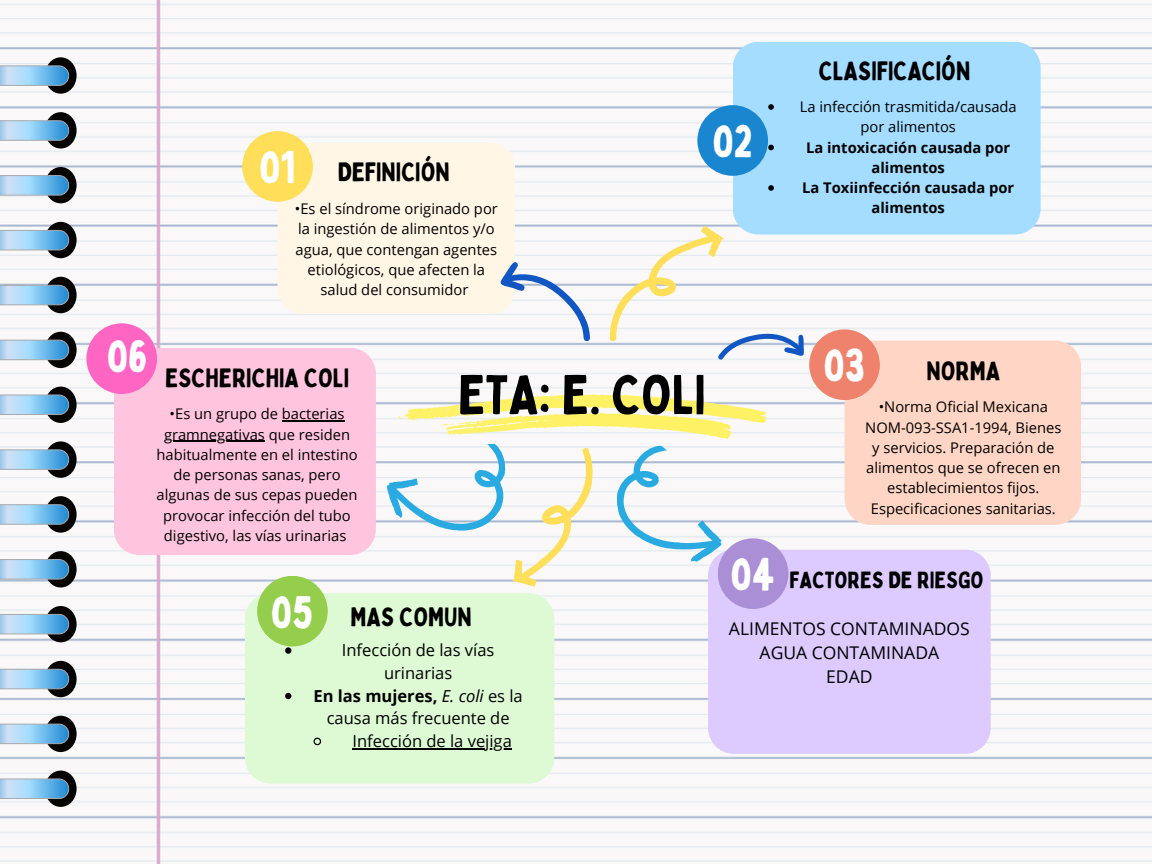
<style>
.page{position:relative;width:1152px;height:864px;background:#fff}
.page>*{position:absolute;margin:0;border:0;box-sizing:border-box;transform-origin:0 0}
.t1{font:54.6px "Bobby Jones";color:#000}
.t2{font:45.3px "Bobby Jones";color:#fff}
.t3{font:26.1px "Bobby Jones";color:#000}
.t4{font:23.1px "Bobby Jones";color:#000}
.t5{font:17.55px "Open Sans";color:#000}
.t6{font:16.5px/22.6px "Open Sans";color:#000;text-align:center}
.t7{font:14.7px/20.2px "Open Sans";color:#000;text-align:center}
.t8{font:700 14.7px/20.2px "Open Sans";color:#000;text-align:center}
.s1{font-weight:700}
.s2{font-style:italic}
</style>
<div class="page">
<img style="left:0;top:0;width:1152px;height:864px">
<svg style="left:45px;top:57px;width:32px;height:750px"></svg>
<svg style="left:0;top:65px;width:69px;height:734px"></svg>
<div style="left:733px;top:42px;width:308px;height:192px;background:#a4ddff"></div>
<svg style="left:768px;top:104px;width:6px;height:6px"></svg>
<svg style="left:768px;top:145px;width:6px;height:5px"></svg>
<svg style="left:768px;top:185px;width:6px;height:6px"></svg>
<div style="left:697px;top:105px;width:71px;height:71px;background:#1986cf;border-radius:50%"></div>
<div style="left:845px;top:341px;width:236px;height:184px;background:#ffd6c5"></div>
<div style="left:809px;top:329px;width:71px;height:71px;background:#ee826c;border-radius:50%"></div>
<div style="left:708px;top:550px;width:282px;height:204px;background:#ddcbff"></div>
<div style="left:718px;top:538px;width:70px;height:71px;background:#aa8ed6;border-radius:50%"></div>
<div style="left:278px;top:142px;width:237px;height:172px;background:#fff6e5"></div>
<div style="left:242px;top:131px;width:71px;height:71px;background:#ffde59;border-radius:50%"></div>
<div style="left:114px;top:348px;width:261px;height:207px;background:#ffc5de"></div>
<hr style="left:282px;top:421px;width:63px;height:1px;background:#000">
<hr style="left:164px;top:441px;width:101px;height:1px;background:#000">
<div style="left:86px;top:323px;width:71px;height:71px;background:#ff66c4;border-radius:50%"></div>
<div style="left:245px;top:593px;width:309px;height:191px;background:#defad4"></div>
<svg style="left:285px;top:647px;width:6px;height:7px"></svg>
<svg style="left:285px;top:693px;width:6px;height:6px"></svg>
<svg style="left:313px;top:737px;width:9px;height:9px"></svg>
<hr style="left:353px;top:748px;width:159px;height:2px;background:#000">
<div style="left:257px;top:576px;width:71px;height:70px;background:#95cd4d;border-radius:50%"></div>
<svg style="left:376px;top:394px;width:390px;height:199px"></svg>
<svg style="left:610px;top:225px;width:199px;height:154px"></svg>
<svg style="left:495px;top:249px;width:107px;height:110px"></svg>
<p class="t2" style="left:260px;top:138px;width:38px">01</p>
<p class="t3" style="left:338px;top:156px;width:114px">DEFINICIÓN</p>
<p class="t7" style="left:295px;top:198px;width:205px">•Es el síndrome originado por la ingestión de alimentos y/o agua, que contengan agentes etiológicos, que afecten la salud del consumidor</p>
<p class="t2" style="left:713px;top:112px;width:42px">02</p>
<p class="t3" style="left:819px;top:54px;width:153px">CLASIFICACIÓN</p>
<p class="t7" style="left:800px;top:96px;width:219px">La infección trasmitida/causada por alimentos</p>
<p class="t8" style="left:806px;top:137px;width:206px">La intoxicación causada por alimentos</p>
<p class="t8" style="left:802px;top:177px;width:213px">La Toxiinfección causada por alimentos</p>
<p class="t2" style="left:107px;top:327px;width:42px">06</p>
<p class="t3" style="left:165px;top:361px;width:186px">ESCHERICHIA COLI</p>
<p class="t7" style="left:156px;top:404px;width:203px">•Es un grupo de bacterias gramnegativas que residen habitualmente en el intestino de personas sanas, pero algunas de sus cepas pueden provocar infección del tubo digestivo, las vías urinarias</p>
<p class="t1" style="left:458px;top:360px;width:249px">ETA: E. COLI</p>
<p class="t2" style="left:271px;top:583px;width:44px">05</p>
<p class="t3" style="left:351px;top:601px;width:123px">MAS COMUN</p>
<p class="t6" style="left:342px;top:639px;width:154px">Infección de las vías urinarias</p>
<p class="t6" style="left:314px;top:684px;width:211px"><span class="s1">En las mujeres,</span> <span class="s2">E. coli</span> es la causa más frecuente de</p>
<p class="t6" style="left:353px;top:729px;width:161px">Infección de la vejiga</p>
<p class="t2" style="left:824px;top:337px;width:43px">03</p>
<p class="t3" style="left:927px;top:354px;width:75px">NORMA</p>
<p class="t7" style="left:865px;top:397px;width:198px">•Norma Oficial Mexicana<br>NOM-093-SSA1-1994, Bienes y servicios. Preparación de alimentos que se ofrecen en establecimientos fijos.<br>Especificaciones sanitarias.</p>
<p class="t2" style="left:731px;top:546px;width:46px">04</p>
<p class="t4" style="left:790px;top:565px;width:196px">FACTORES DE RIESGO</p>
<p class="t5" style="left:729px;top:616px;width:242px">ALIMENTOS CONTAMINADOS</p>
<p class="t5" style="left:760px;top:640px;width:181px">AGUA CONTAMINADA</p>
<p class="t5" style="left:826px;top:664px;width:48px">EDAD</p>
</div>
